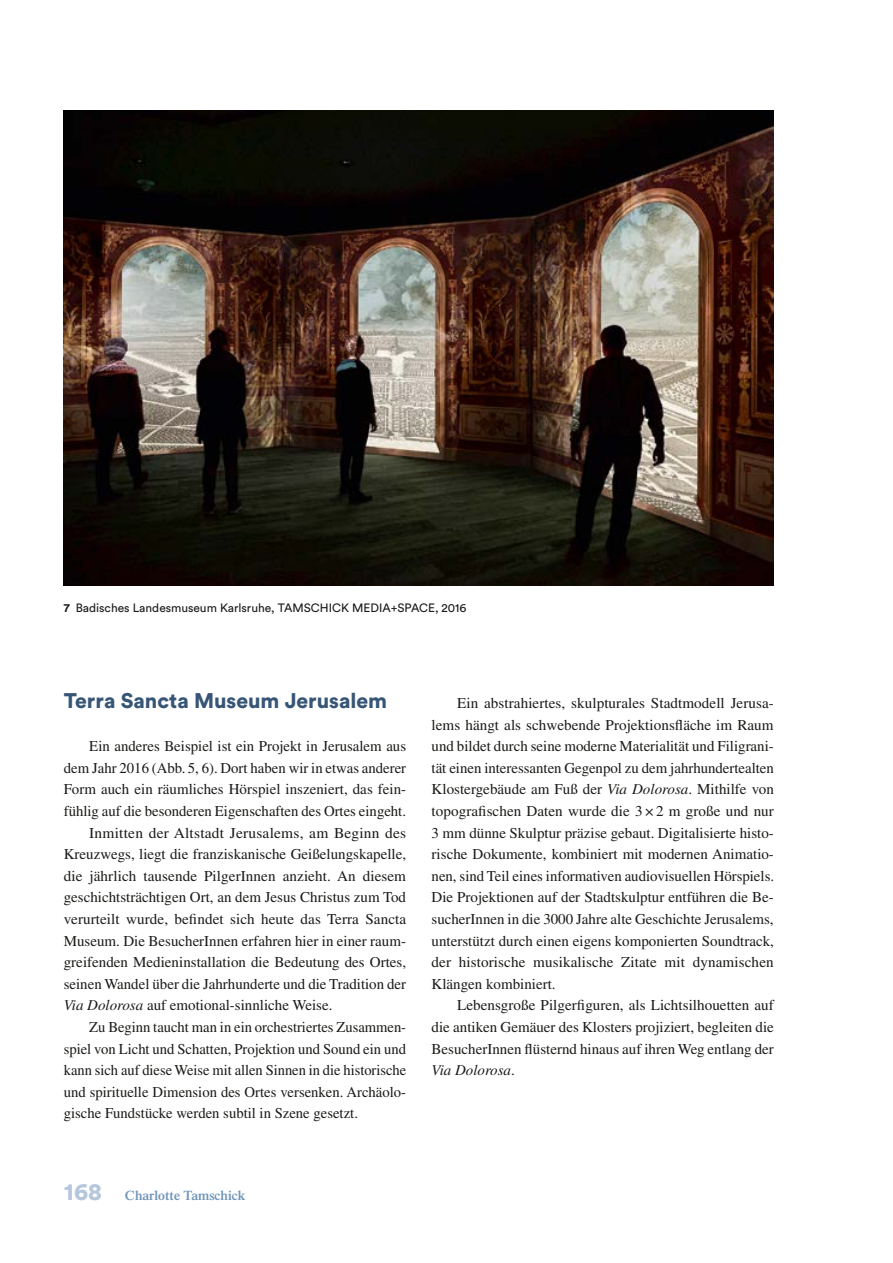
<style>
.page{position:relative;width:893px;height:1263px;background:#fff}
.page>*{position:absolute;margin:0;border:0;box-sizing:border-box;transform-origin:0 0}
.t1{font:900 24px "Circular Std";color:#b6c6db}
.t2{font:900 21px "Circular Std";color:#375577}
.t3{font:15px/21.6px "Times LT Std";color:#1a1a18;text-align:justify}
.t4{font:600 13.5px "Times LT Std";color:#6f94b8}
.t5{font:12px "Circular Std";color:#1a1a18}
.s1{font-weight:700}
.s2{font-style:italic}
</style>
<div class="page">
<img style="left:64px;top:111px;width:710px;height:475px">
<p class="t5" style="left:64px;top:601px;width:404px"><span class="s1">7</span> Badisches Landesmuseum Karlsruhe, TAMSCHICK MEDIA+SPACE, 2016</p>
<h2 class="t2" style="left:64px;top:687px;width:325px">Terra Sancta Museum Jerusalem</h2>
<p class="t3" style="left:89px;top:735px;width:318px">Ein anderes Beispiel ist ein Projekt in Jerusalem aus</p>
<p class="t3" style="left:64px;top:757px;width:344px">dem Jahr 2016 (Abb. 5, 6). Dort haben wir in etwas anderer</p>
<p class="t3" style="left:64px;top:778px;width:344px">Form auch ein räumliches Hörspiel inszeniert, das fein-</p>
<p class="t3" style="left:64px;top:800px;width:344px">fühlig auf die besonderen Eigenschaften des Ortes eingeht.</p>
<p class="t3" style="left:89px;top:822px;width:318px">Inmitten der Altstadt Jerusalems, am Beginn des</p>
<p class="t3" style="left:64px;top:843px;width:344px">Kreuzwegs, liegt die franziskanische Geißelungskapelle,</p>
<p class="t3" style="left:64px;top:865px;width:344px">die jährlich tausende PilgerInnen anzieht. An diesem</p>
<p class="t3" style="left:64px;top:886px;width:344px">geschichtsträchtigen Ort, an dem Jesus Christus zum Tod</p>
<p class="t3" style="left:64px;top:908px;width:344px">verurteilt wurde, befindet sich heute das Terra Sancta</p>
<p class="t3" style="left:64px;top:930px;width:344px">Museum. Die BesucherInnen erfahren hier in einer raum-</p>
<p class="t3" style="left:64px;top:951px;width:344px">greifenden Medieninstallation die Bedeutung des Ortes,</p>
<p class="t3" style="left:64px;top:973px;width:344px">seinen Wandel über die Jahrhunderte und die Tradition der</p>
<p class="t3" style="left:64px;top:994px;width:270px"><span class="s2">Via Dolorosa</span> auf emotional-sinnliche Weise.</p>
<p class="t3" style="left:89px;top:1016px;width:318px">Zu Beginn taucht man in ein orchestriertes Zusammen-</p>
<p class="t3" style="left:64px;top:1038px;width:344px">spiel von Licht und Schatten, Projektion und Sound ein und</p>
<p class="t3" style="left:64px;top:1059px;width:344px">kann sich auf diese Weise mit allen Sinnen in die historische</p>
<p class="t3" style="left:64px;top:1081px;width:344px">und spirituelle Dimension des Ortes versenken. Archäolo-</p>
<p class="t3" style="left:64px;top:1102px;width:296px">gische Fundstücke werden subtil in Szene gesetzt.</p>
<h1 class="t1" style="left:64px;top:1176px;width:40px">168</h1>
<p class="t4" style="left:125px;top:1188px;width:122px">Charlotte Tamschick</p>
<p class="t3" style="left:432px;top:692px;width:344px;text-indent:26px">Ein abstrahiertes, skulpturales Stadtmodell Jerusa&shy;lems hängt als schwebende Projektionsfläche im Raum und bildet durch seine moderne Materialität und Filigrani&shy;tät einen interessanten Gegenpol zu dem jahrhundertealten Klostergebäude am Fuß der <span class="s2">Via Dolorosa</span>. Mithilfe von topografischen Daten wurde die 3 × 2 m große und nur 3 mm dünne Skulptur präzise gebaut. Digitalisierte histo&shy;rische Dokumente, kombiniert mit modernen Animatio&shy;nen, sind Teil eines informativen audiovisuellen Hörspiels.<br>Die Projektionen auf der Stadtskulptur entführen die Be&shy;sucherInnen in die 3000 Jahre alte Geschichte Jerusalems, unterstützt durch einen eigens komponierten Soundtrack, der historische musikalische Zitate mit dynamischen Klängen kombiniert.</p>
<p class="t3" style="left:432px;top:994px;width:344px;text-indent:26px">Lebensgroße Pilgerfiguren, als Lichtsilhouetten auf die antiken Gemäuer des Klosters projiziert, begleiten die BesucherInnen flüsternd hinaus auf ihren Weg entlang der <span class="s2">Via Dolorosa</span>.</p>
</div>
